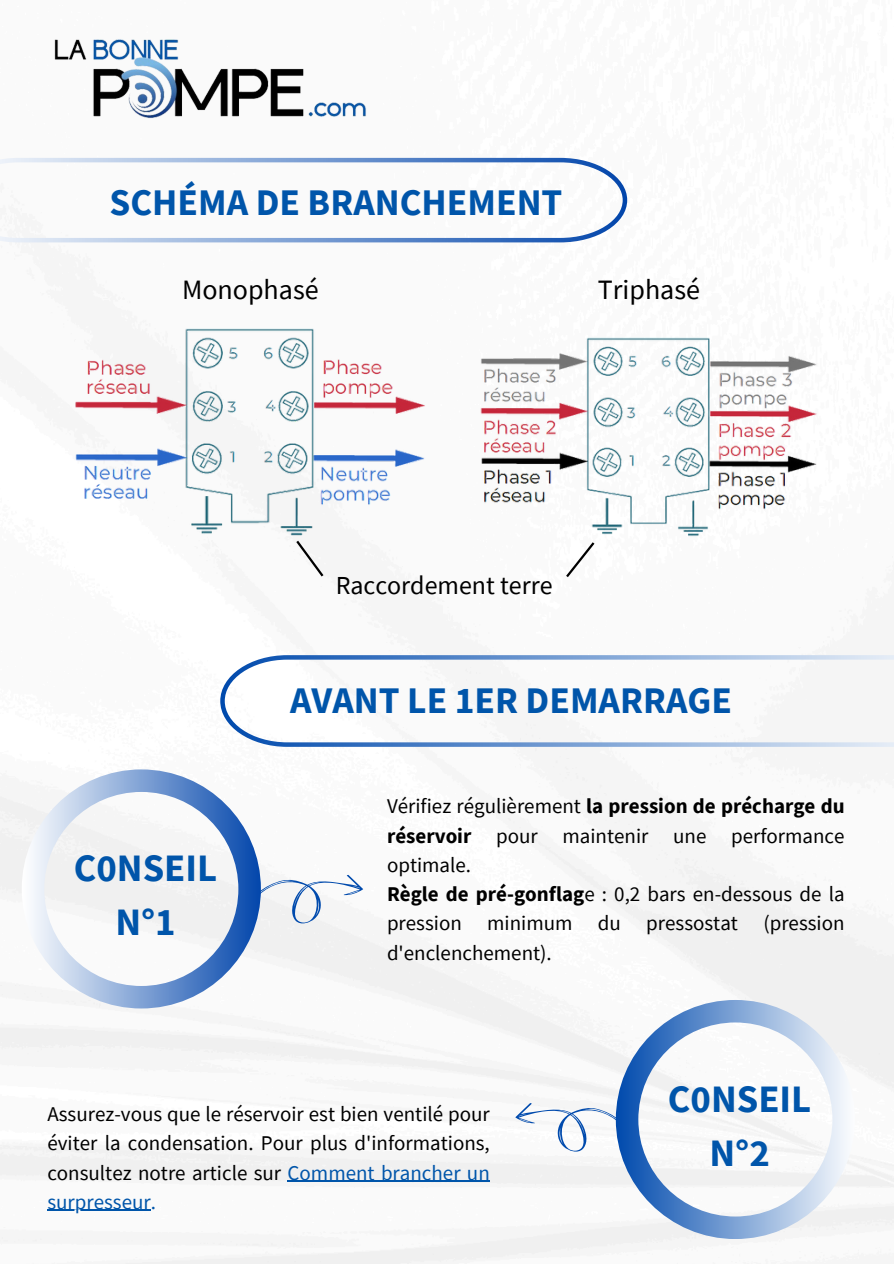
<style>
.page{position:relative;width:894px;height:1264px;background:#fff}
.page>*{position:absolute;margin:0;border:0;box-sizing:border-box;transform-origin:0 0}
.t1{font:700 38.7px/54px "Source Sans Pro";color:#05a;text-align:center}
.t2{font:700 37.5px "Source Sans Pro";color:#05a}
.t3{font:28.05px "Source Sans Pro";color:#000}
.t4{font:25.95px "Source Sans Pro";color:#000}
.t5{font:21px/29.2px "Source Sans Pro";color:#000;text-align:justify}
.t6{font:21px "Source Sans Pro";color:#05a}
.s1{font-weight:700}
.s2{color:#05a}
</style>
<div class="page">
<img style="left:0;top:109px;width:893px;height:1154px">
<svg style="left:0;top:158px;width:627px;height:84px"></svg>
<img style="left:68px;top:312px;width:359px;height:224px">
<img style="left:477px;top:328px;width:350px;height:209px">
<svg style="left:220px;top:655px;width:673px;height:91px"></svg>
<svg style="left:563px;top:540px;width:33px;height:39px"></svg>
<svg style="left:294px;top:538px;width:31px;height:41px"></svg>
<img style="left:54px;top:39px;width:312px;height:98px">
<svg style="left:260px;top:874px;width:103px;height:51px"></svg>
<hr style="left:287px;top:1180px;width:202px;height:1px;background:#05a">
<hr style="left:47px;top:1209px;width:104px;height:1px;background:#05a">
<svg style="left:22px;top:769px;width:238px;height:239px"></svg>
<svg style="left:515px;top:1102px;width:100px;height:52px"></svg>
<svg style="left:615px;top:999px;width:239px;height:239px"></svg>
<h1 class="t2" style="left:109px;top:178px;width:454px">SCHÉMA DE BRANCHEMENT</h1>
<h2 class="t3" style="left:182px;top:272px;width:138px">Monophasé</h2>
<h1 class="t3" style="left:597px;top:272px;width:104px">Triphasé</h1>
<h2 class="t4" style="left:335px;top:568px;width:218px">Raccordement terre</h2>
<h1 class="t1" style="left:74px;top:840px;width:145px">C0NSEIL<br>N°1</h1>
<p class="t2" style="left:290px;top:676px;width:443px">AVANT LE 1ER DEMARRAGE</p>
<p class="t5" style="left:387px;top:791px;width:459px">Vérifiez régulièrement <span class="s1">la pression de précharge du réservoir</span> pour maintenir une performance optimale.</p>
<p class="t5" style="left:387px;top:879px;width:459px"><span class="s1">Règle de pré-gonflag</span>e : 0,2 bars en-dessous de la pression minimum du pressostat (pression d'enclenchement).</p>
<p class="t5" style="left:47px;top:1098px;width:444px">Assurez-vous que le réservoir est bien ventilé pour éviter la condensation. Pour plus d'informations, consultez notre article sur <span class="s2">Comment brancher un</span></p>
<p class="t6" style="left:47px;top:1188px;width:110px">surpresseur.</p>
<p class="t1" style="left:667px;top:1071px;width:145px">C0NSEIL<br>N°2</p>
</div>
